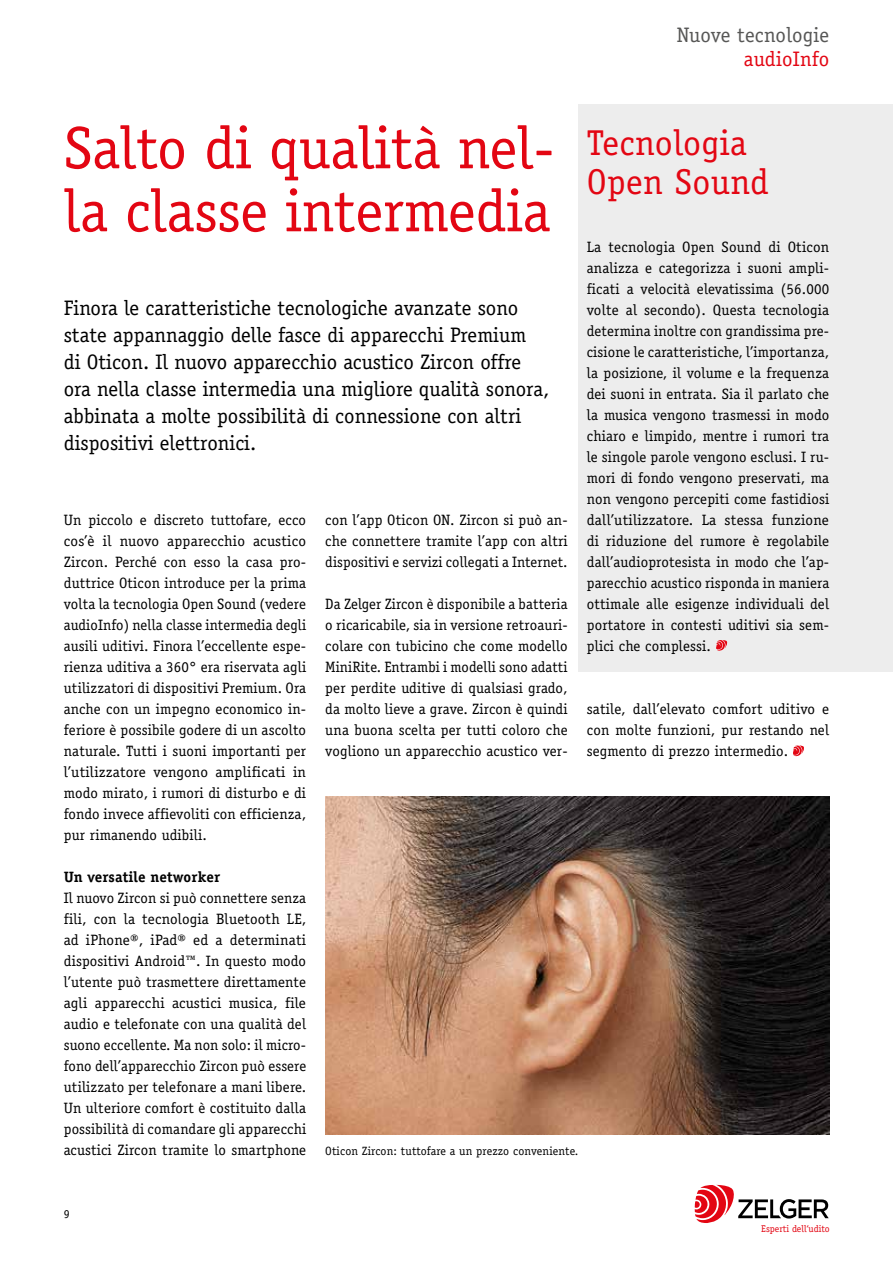
<style>
.page{position:relative;width:893px;height:1263px;background:#fff}
.page>*{position:absolute;margin:0;border:0;box-sizing:border-box;transform-origin:0 0}
.t1{font:60px/63px "Officina Serif";letter-spacing:-.005em;color:#e30613}
.t2{font:36px/39px "Officina Serif";letter-spacing:.01em;color:#e30613}
.t3{font:21px/27px "Officina Serif";color:#000}
.t4{font:21px "Officina Serif";letter-spacing:.01em;color:#575756}
.t5{font:21px "Officina Serif";letter-spacing:.01em;color:#e30613}
.t6{font:15px/21px "Officina Serif";letter-spacing:.01em;color:#000;text-align:justify}
.t7{font:700 15px "Officina Serif";letter-spacing:.01em;color:#000}
.t8{font:12px "Officina Serif";letter-spacing:.01em;color:#000}
.t9{font:9.75px "Officina Serif";color:#e30613}
</style>
<div class="page">
<svg style="left:695px;top:1185px;width:134px;height:38px"></svg>
<div style="left:578px;top:104px;width:315px;height:568px;background:#ededed"></div>
<svg style="left:716px;top:640px;width:11px;height:11px"></svg>
<svg style="left:793px;top:745px;width:11px;height:11px"></svg>
<img style="left:325px;top:796px;width:505px;height:338px">
<h3 class="t4" style="left:677px;top:22px;width:154px">Nuove tecnologie</h3>
<h3 class="t5" style="left:744px;top:46px;width:87px">audioInfo</h3>
<h1 class="t1" style="left:64px;top:117px;width:492px">Salto di qualità nel&shy;la classe intermedia</h1>
<p class="t3" style="left:64px;top:294px;width:487px">Finora le caratteristiche tecnologiche avanzate sono state appannaggio delle fasce di apparecchi Premium<br>di Oticon. Il nuovo apparecchio acustico Zircon offre ora nella classe intermedia una migliore qualità sonora, abbinata a molte possibilità di connessione con altri dispositivi elettronici.</p>
<p class="t6" style="left:64px;top:510px;width:244px">Un piccolo e discreto tuttofare, ecco cos’è il nuovo apparecchio acustico Zircon. Perché con esso la casa pro&shy;duttrice Oticon introduce per la prima volta la tecnologia Open Sound (vedere audioInfo) nella classe intermedia degli ausili uditivi. Finora l’eccellente espe&shy;rienza uditiva a 360° era riservata agli utilizzatori di dispositivi Premium. Ora anche con un impegno economico in&shy;feriore è possibile godere di un ascolto naturale. Tutti i suoni importanti per l’utilizzatore vengono amplificati in modo mirato, i rumori di disturbo e di fondo invece affievoliti con efficienza, pur rimanendo udibili.</p>
<p class="t7" style="left:64px;top:868px;width:158px">Un versatile networker</p>
<p class="t6" style="left:64px;top:888px;width:244px">Il nuovo Zircon si può connettere senza fili, con la tecnologia Bluetooth LE, ad iPhone®, iPad® ed a determinati dispositivi Android™. In questo modo l’utente può trasmettere direttamente agli apparecchi acustici musica, file audio e telefonate con una qualità del suono eccellente. Ma non solo: il micro&shy;fono dell’apparecchio Zircon può essere utilizzato per telefonare a mani libere.<br>Un ulteriore comfort è costituito dalla possibilità di comandare gli apparecchi acustici Zircon tramite lo smartphone</p>
<p class="t6" style="left:325px;top:510px;width:244px">con l’app Oticon ON. Zircon si può an&shy;che connettere tramite l’app con altri dispositivi e servizi collegati a Internet.</p>
<p class="t6" style="left:325px;top:594px;width:244px">Da Zelger Zircon è disponibile a batteria o ricaricabile, sia in versione retroauri&shy;colare con tubicino che come modello MiniRite. Entrambi i modelli sono adatti per perdite uditive di qualsiasi grado, da molto lieve a grave. Zircon è quindi una buona scelta per tutti coloro che vogliono un apparecchio acustico ver-</p>
<p class="t8" style="left:325px;top:1144px;width:255px">Oticon Zircon: tuttofare a un prezzo conveniente.</p>
<h2 class="t2" style="left:587px;top:123px;width:183px">Tecnologia<br>Open Sound</h2>
<p class="t6" style="left:587px;top:237px;width:244px">La tecnologia Open Sound di Oticon analizza e categorizza i suoni ampli&shy;ficati a velocità elevatissima (56.000 volte al secondo). Questa tecnologia determina inoltre con grandissima pre&shy;cisione le caratteristiche, l’importanza, la posizione, il volume e la frequenza dei suoni in entrata. Sia il parlato che la musica vengono trasmessi in modo chiaro e limpido, mentre i rumori tra le singole parole vengono esclusi. I ru&shy;mori di fondo vengono preservati, ma non vengono percepiti come fastidiosi dall’utilizzatore. La stessa funzione di riduzione del rumore è regolabile dall’audioprotesista in modo che l’ap&shy;parecchio acustico risponda in maniera ottimale alle esigenze individuali del portatore in contesti uditivi sia sem&shy;plici che complessi.</p>
<p class="t6" style="left:587px;top:699px;width:244px">satile, dall’elevato comfort uditivo e con molte funzioni, pur restando nel segmento di prezzo intermedio.</p>
<p class="t8" style="left:64px;top:1207px;width:7px">9</p>
<p class="t9" style="left:761px;top:1223px;width:70px">Esperti dell‘udito</p>
</div>
